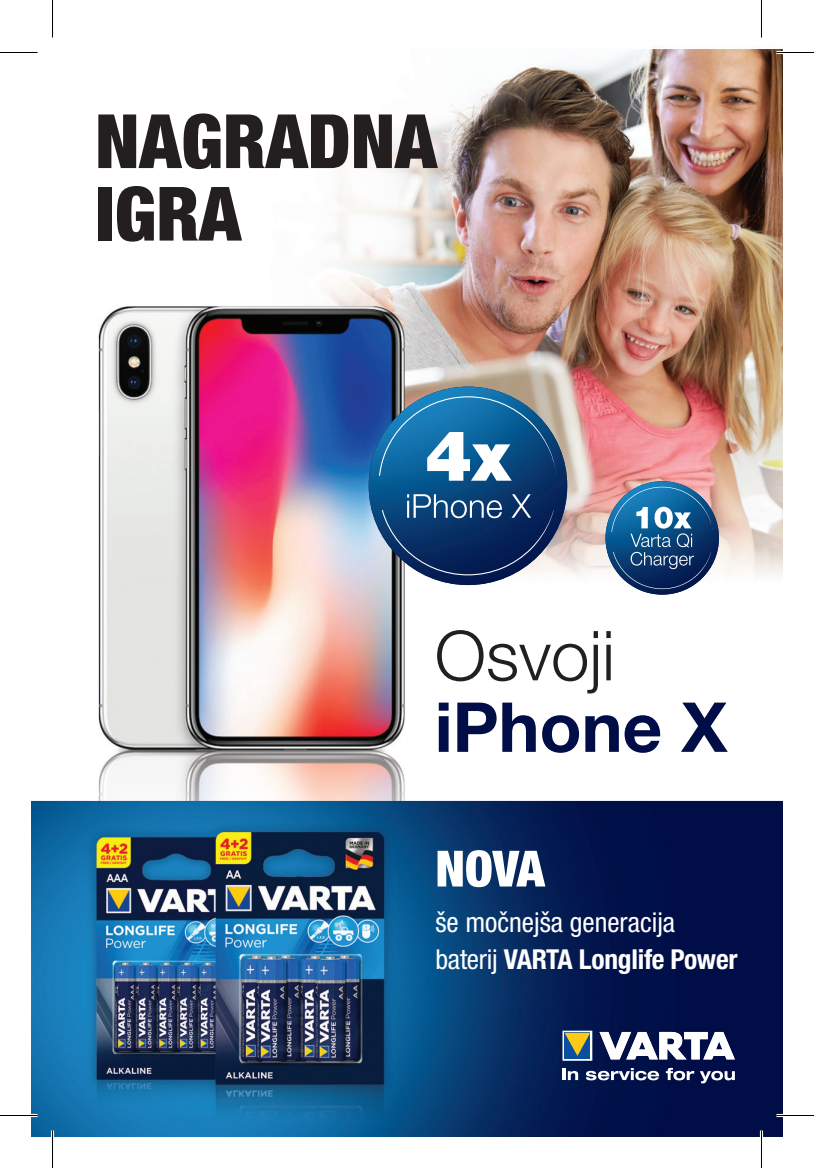
<style>
.page{position:relative;width:814px;height:1168px;background:#fff}
.page>*{position:absolute;margin:0;border:0;box-sizing:border-box;transform-origin:0 0}
.t1{font:900 condensed 75px/72.5px "Helvetica Neue LT Pro";color:#231f20}
.t2{font:900 condensed 50px "Helvetica Neue LT Pro";color:#fff}
.t3{font:condensed 27.5px/37.5px "Helvetica Neue LT Pro";color:#fff}
.s1{font-weight:700}
</style>
<div class="page">
<img style="left:31px;top:49px;width:751px;height:1088px">
<svg style="left:439px;top:703px;width:289px;height:50px"></svg>
<svg style="left:437px;top:630px;width:173px;height:64px"></svg>
<img style="left:369px;top:387px;width:198px;height:198px;border-radius:99px">
<svg style="left:379px;top:396px;width:177px;height:179px;background:#326390"></svg>
<img style="left:605px;top:481px;width:114px;height:114px;border-radius:57px">
<svg style="left:611px;top:487px;width:101px;height:102px;background:#3b6995"></svg>
<div style="left:562px;top:1031px;width:30px;height:30px;border:15px solid #fff"></div>
<div style="left:564px;top:1033px;width:26px;height:26px;background:#0a4fa2"></div>
<svg style="left:564px;top:1033px;width:26px;height:23px"></svg>
<svg style="left:562px;top:1068px;width:16px;height:12px"></svg>
<svg style="left:586px;top:1068px;width:73px;height:12px"></svg>
<svg style="left:666px;top:1068px;width:69px;height:15px"></svg>
<svg style="left:599px;top:1032px;width:136px;height:27px"></svg>
<hr style="left:0;top:51px;width:38px;height:3px;background:#fff">
<hr style="left:776px;top:51px;width:38px;height:3px;background:#fff">
<hr style="left:0;top:1114px;width:38px;height:3px;background:#fff">
<hr style="left:776px;top:1114px;width:38px;height:3px;background:#fff">
<hr style="left:51px;top:1130px;width:3px;height:38px;background:#fff">
<hr style="left:760px;top:1130px;width:3px;height:38px;background:#fff">
<hr style="left:0;top:52px;width:38px;height:1px;background:#000">
<hr style="left:776px;top:52px;width:38px;height:1px;background:#000">
<hr style="left:0;top:1115px;width:38px;height:1px;background:#000">
<hr style="left:776px;top:1115px;width:38px;height:1px;background:#000">
<hr style="left:52px;top:0;width:1px;height:38px;background:#000">
<hr style="left:52px;top:1130px;width:1px;height:38px;background:#000">
<hr style="left:761px;top:0;width:1px;height:38px;background:#000">
<hr style="left:761px;top:1130px;width:1px;height:38px;background:#000">
<h1 class="t1" style="left:95px;top:104px;width:343px">NAGRADNA<br>IGRA</h1>
<h2 class="t2" style="left:435px;top:838px;width:111px">NOVA</h2>
<p class="t3" style="left:435px;top:903px;width:304px">še močnejša generacija baterij <span class="s1">VARTA Longlife Power</span></p>
</div>
